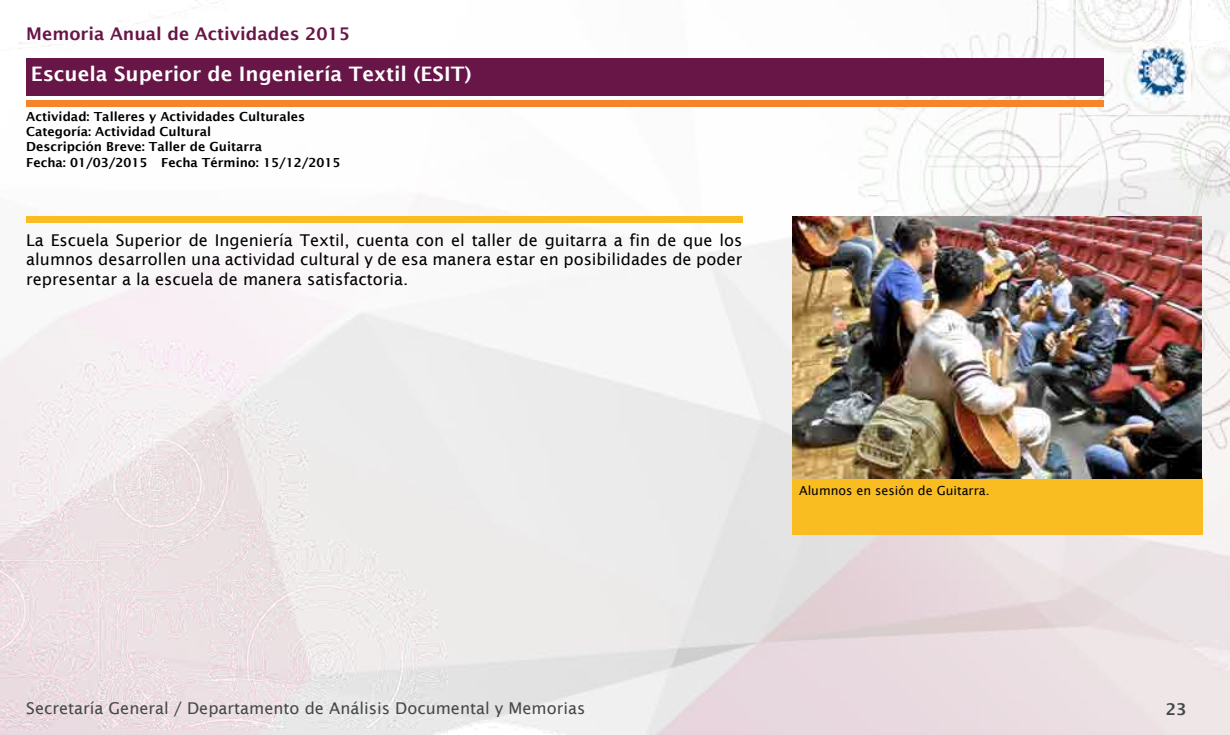
<style>
.page{position:relative;width:1230px;height:735px;background:#fff}
.page>*{position:absolute;margin:0;border:0;box-sizing:border-box;transform-origin:0 0}
.t1{font:600 20px "Lucida Sans";color:#fff}
.t2{font:600 17.5px "Lucida Sans";color:#681547}
.t3{font:16.25px/19.5px "Lucida Sans";color:#000;text-align:justify}
.t4{font:16.25px "Lucida Sans";color:#45484a}
.t5{font:600 16.25px "Lucida Sans";color:#45484a}
.t6{font:600 12.5px/15px "Lucida Sans";color:#000}
.t7{font:12.5px "Lucida Sans";color:#000}
</style>
<div class="page">
<img style="left:0;top:0;width:1230px;height:735px">
<div style="left:26px;top:58px;width:1078px;height:38px;background:#681547"></div>
<div style="left:26px;top:216px;width:716px;height:7px;background:#f9bc21"></div>
<div style="left:26px;top:100px;width:1078px;height:6px;background:#f6842a"></div>
<div style="left:792px;top:479px;width:411px;height:56px;background:#f9bc21"></div>
<img style="left:792px;top:216px;width:410px;height:263px">
<img style="left:1134px;top:42px;width:56px;height:58px">
<p class="t2" style="left:26px;top:24px;width:325px">Memoria Anual de Actividades 2015</p>
<p class="t1" style="left:31px;top:63px;width:442px">Escuela Superior de Ingeniería Textil (ESIT)</p>
<p class="t6" style="left:26px;top:109px;width:280px">Actividad: Talleres y Actividades Culturales<br>Categoría: Actividad Cultural<br>Descripción Breve: Taller de Guitarra</p>
<p class="t6" style="left:26px;top:155px;width:316px">Fecha: 01/03/2015 Fecha Término: 15/12/2015</p>
<p class="t3" style="left:26px;top:230px;width:718px">La Escuela Superior de Ingeniería Textil, cuenta con el taller de guitarra a fin de que los alumnos desarrollen una actividad cultural y de esa manera estar en posibilidades de poder representar a la escuela de manera satisfactoria.</p>
<p class="t7" style="left:799px;top:483px;width:192px">Alumnos en sesión de Guitarra.</p>
<p class="t4" style="left:26px;top:699px;width:561px">Secretaría General / Departamento de Análisis Documental y Memorias</p>
<p class="t5" style="left:1166px;top:700px;width:22px">23</p>
</div>
